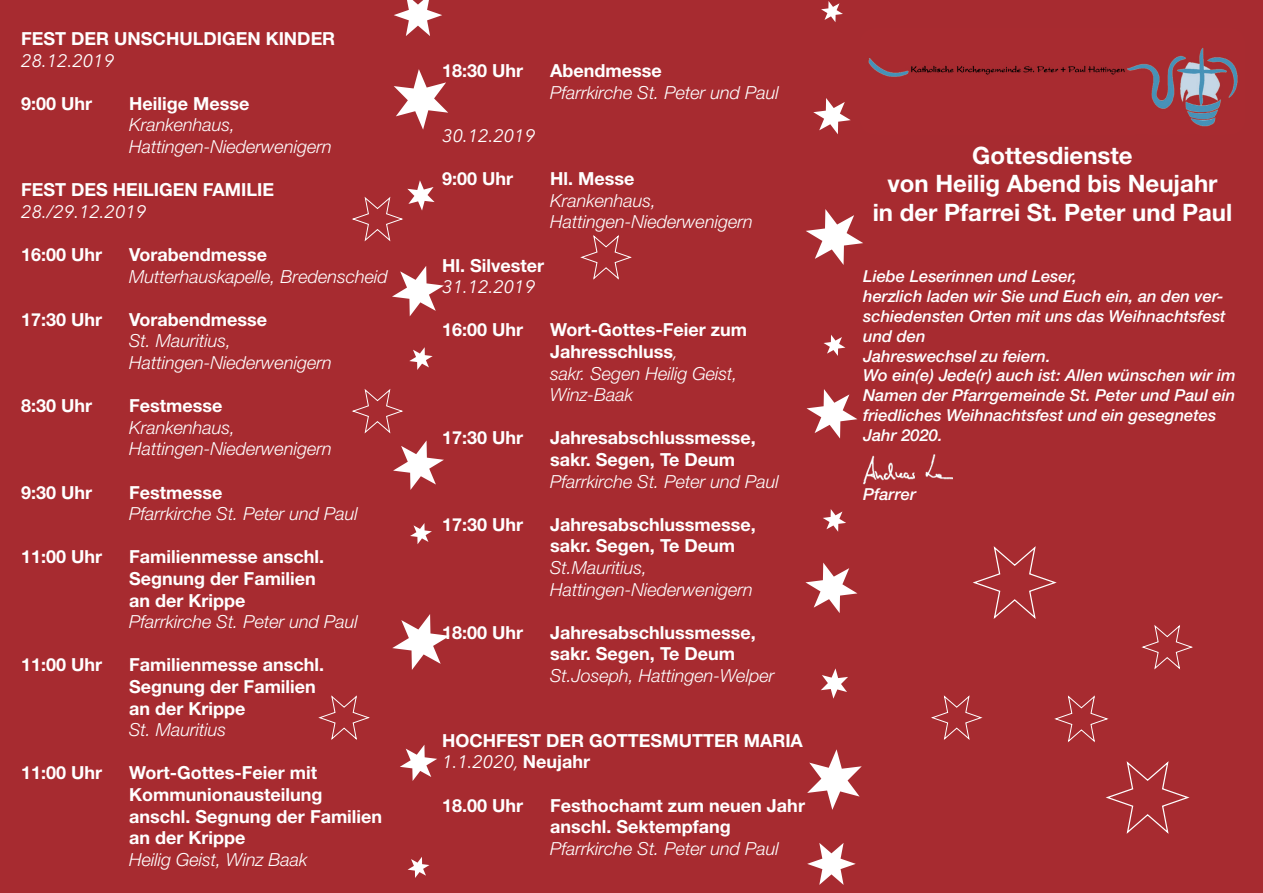
<style>
.page{position:relative;width:1263px;height:893px;background:#a72b30}
.page>*{position:absolute;margin:0;border:0;box-sizing:border-box;transform-origin:0 0}
.t1{font:700 24px "Helvetica Neue";color:#fff}
.t2{font:700 18px "Helvetica Neue";color:#fff}
.t3{font:italic 300 18px/21.6px "Helvetica Neue";color:#fff}
.t4{font:italic 18px "Avenir Next";color:#fff}
.t5{font:italic 500 16.5px/19.8px "Helvetica Neue";color:#fff}
.s1{font-weight:700;font-style:normal}
.s2{font-family:"Avenir Next";font-weight:400}
.s3{font-family:"Helvetica Neue";font-weight:700;font-style:normal}
</style>
<div class="page">
<svg style="left:352px;top:389px;width:51px;height:45px"></svg>
<svg style="left:580px;top:235px;width:52px;height:45px"></svg>
<svg style="left:931px;top:546px;width:262px;height:288px"></svg>
<svg style="left:394px;top:0;width:48px;height:36px"></svg>
<svg style="left:394px;top:69px;width:54px;height:61px"></svg>
<svg style="left:352px;top:180px;width:83px;height:62px"></svg>
<svg style="left:392px;top:266px;width:52px;height:50px"></svg>
<svg style="left:409px;top:347px;width:24px;height:23px"></svg>
<svg style="left:393px;top:440px;width:51px;height:50px"></svg>
<svg style="left:410px;top:523px;width:22px;height:21px"></svg>
<svg style="left:408px;top:857px;width:21px;height:21px"></svg>
<svg style="left:392px;top:614px;width:58px;height:56px"></svg>
<svg style="left:400px;top:745px;width:37px;height:36px"></svg>
<svg style="left:807px;top:843px;width:49px;height:42px"></svg>
<svg style="left:807px;top:749px;width:55px;height:61px"></svg>
<svg style="left:821px;top:668px;width:27px;height:31px"></svg>
<svg style="left:805px;top:563px;width:52px;height:50px"></svg>
<svg style="left:823px;top:509px;width:23px;height:23px"></svg>
<svg style="left:806px;top:389px;width:51px;height:50px"></svg>
<svg style="left:823px;top:335px;width:22px;height:21px"></svg>
<svg style="left:821px;top:1px;width:22px;height:21px"></svg>
<svg style="left:806px;top:209px;width:57px;height:56px"></svg>
<svg style="left:813px;top:98px;width:38px;height:36px"></svg>
<svg style="left:318px;top:695px;width:52px;height:45px"></svg>
<img style="left:863px;top:454px;width:90px;height:31px">
<img style="left:868px;top:48px;width:370px;height:79px">
<p class="t2" style="left:21px;top:27px;width:316px">FEST DER UNSCHULDIGEN KINDER</p>
<p class="t4" style="left:21px;top:45px;width:94px">28.12.2019</p>
<p class="t2" style="left:21px;top:92px;width:73px">9:00 Uhr</p>
<p class="t2" style="left:129px;top:92px;width:122px">Heilige Messe</p>
<p class="t3" style="left:129px;top:114px;width:108px">Krankenhaus,</p>
<p class="t3" style="left:129px;top:135px;width:204px">Hattingen-Niederwenigern</p>
<p class="t2" style="left:21px;top:179px;width:254px">FEST DES HEILIGEN FAMILIE</p>
<p class="t4" style="left:21px;top:196px;width:127px">28./29.12.2019</p>
<p class="t2" style="left:21px;top:243px;width:83px">16:00 Uhr</p>
<p class="t2" style="left:129px;top:243px;width:139px">Vorabendmesse</p>
<p class="t3" style="left:129px;top:265px;width:260px">Mutterhauskapelle, Bredenscheid</p>
<p class="t2" style="left:21px;top:308px;width:83px">17:30 Uhr</p>
<p class="t2" style="left:129px;top:308px;width:139px">Vorabendmesse</p>
<p class="t3" style="left:129px;top:330px;width:104px">St. Mauritius,</p>
<p class="t3" style="left:129px;top:351px;width:204px">Hattingen-Niederwenigern</p>
<p class="t2" style="left:21px;top:395px;width:73px">8:30 Uhr</p>
<p class="t2" style="left:129px;top:395px;width:95px">Festmesse</p>
<p class="t3" style="left:129px;top:416px;width:108px">Krankenhaus,</p>
<p class="t3" style="left:129px;top:438px;width:204px">Hattingen-Niederwenigern</p>
<p class="t2" style="left:21px;top:481px;width:73px">9:30 Uhr</p>
<p class="t2" style="left:129px;top:481px;width:95px">Festmesse</p>
<p class="t3" style="left:129px;top:503px;width:230px">Pfarrkirche St. Peter und Paul</p>
<p class="t2" style="left:21px;top:546px;width:83px">11:00 Uhr</p>
<p class="t2" style="left:129px;top:546px;width:196px">Familienmesse anschl.</p>
<p class="t2" style="left:129px;top:567px;width:188px">Segnung der Familien</p>
<p class="t2" style="left:129px;top:589px;width:118px">an der Krippe</p>
<p class="t3" style="left:129px;top:611px;width:230px">Pfarrkirche St. Peter und Paul</p>
<p class="t2" style="left:21px;top:654px;width:83px">11:00 Uhr</p>
<p class="t2" style="left:129px;top:654px;width:196px">Familienmesse anschl.</p>
<p class="t2" style="left:129px;top:675px;width:188px">Segnung der Familien</p>
<p class="t2" style="left:129px;top:697px;width:118px">an der Krippe</p>
<p class="t3" style="left:129px;top:719px;width:99px">St. Mauritius</p>
<p class="t2" style="left:21px;top:762px;width:83px">11:00 Uhr</p>
<p class="t2" style="left:129px;top:762px;width:189px">Wort-Gottes-Feier mit</p>
<p class="t2" style="left:129px;top:783px;width:195px">Kommunionausteilung</p>
<p class="t2" style="left:129px;top:805px;width:254px">anschl. Segnung der Familien</p>
<p class="t2" style="left:129px;top:827px;width:118px">an der Krippe</p>
<p class="t3" style="left:129px;top:848px;width:180px">Heilig Geist, Winz Baak</p>
<p class="t2" style="left:442px;top:60px;width:83px">18:30 Uhr</p>
<p class="t2" style="left:550px;top:60px;width:113px">Abendmesse</p>
<p class="t3" style="left:550px;top:81px;width:230px">Pfarrkirche St. Peter und Paul</p>
<p class="t4" style="left:442px;top:120px;width:94px">30.12.2019</p>
<p class="t2" style="left:442px;top:168px;width:73px">9:00 Uhr</p>
<p class="t2" style="left:550px;top:168px;width:86px">Hl. Messe</p>
<p class="t3" style="left:550px;top:189px;width:108px">Krankenhaus,</p>
<p class="t3" style="left:550px;top:211px;width:204px">Hattingen-Niederwenigern</p>
<p class="t2" style="left:442px;top:254px;width:103px">Hl. Silvester</p>
<p class="t4" style="left:442px;top:272px;width:94px">31.12.2019</p>
<p class="t2" style="left:442px;top:319px;width:83px">16:00 Uhr</p>
<p class="t2" style="left:550px;top:319px;width:198px">Wort-Gottes-Feier zum</p>
<p class="t3" style="left:550px;top:340px;width:189px"><span class="s1">Jahresschluss</span><span class="s2">,<br></span>sakr. Segen Heilig Geist,</p>
<p class="t3" style="left:550px;top:384px;width:84px">Winz-Baak</p>
<p class="t2" style="left:442px;top:427px;width:83px">17:30 Uhr</p>
<p class="t2" style="left:550px;top:427px;width:207px">Jahresabschlussmesse,</p>
<p class="t2" style="left:550px;top:448px;width:186px">sakr. Segen, Te Deum</p>
<p class="t3" style="left:550px;top:470px;width:230px">Pfarrkirche St. Peter und Paul</p>
<p class="t2" style="left:442px;top:513px;width:83px">17:30 Uhr</p>
<p class="t2" style="left:550px;top:513px;width:207px">Jahresabschlussmesse,</p>
<p class="t2" style="left:550px;top:535px;width:186px">sakr. Segen, Te Deum</p>
<p class="t3" style="left:550px;top:556px;width:99px">St.Mauritius,</p>
<p class="t3" style="left:550px;top:578px;width:204px">Hattingen-Niederwenigern</p>
<p class="t2" style="left:442px;top:621px;width:83px">18:00 Uhr</p>
<p class="t2" style="left:550px;top:621px;width:207px">Jahresabschlussmesse,</p>
<p class="t2" style="left:550px;top:643px;width:186px">sakr. Segen, Te Deum</p>
<p class="t3" style="left:550px;top:664px;width:226px">St.Joseph, Hattingen-Welper</p>
<p class="t2" style="left:442px;top:729px;width:362px">HOCHFEST DER GOTTESMUTTER MARIA</p>
<p class="t4" style="left:442px;top:747px;width:149px">1.1.2020, <span class="s3">Neujahr</span></p>
<p class="t2" style="left:442px;top:794px;width:83px">18.00 Uhr</p>
<p class="t2" style="left:550px;top:794px;width:256px">Festhochamt zum neuen Jahr</p>
<p class="t2" style="left:550px;top:816px;width:182px">anschl. Sektempfang</p>
<p class="t3" style="left:550px;top:837px;width:230px">Pfarrkirche St. Peter und Paul</p>
<p class="t1" style="left:972px;top:140px;width:162px">Gottesdienste</p>
<p class="t1" style="left:887px;top:169px;width:332px">von Heilig Abend bis Neujahr</p>
<p class="t1" style="left:873px;top:198px;width:361px">in der Pfarrei St. Peter und Paul</p>
<p class="t5" style="left:863px;top:267px;width:215px">Liebe Leserinnen und Leser,</p>
<p class="t5" style="left:863px;top:286px;width:364px">herzlich laden wir Sie und Euch ein, an den ver&shy;schiedensten Orten mit uns das Weihnachtsfest und den</p>
<p class="t5" style="left:863px;top:346px;width:189px">Jahreswechsel zu feiern.</p>
<p class="t5" style="left:863px;top:366px;width:374px">Wo ein(e) Jede(r) auch ist: Allen wünschen wir im Namen der Pfarrgemeinde St. Peter und Paul ein friedliches Weihnachtsfest und ein gesegnetes Jahr 2020.</p>
<p class="t5" style="left:863px;top:484px;width:54px">Pfarrer</p>
</div>
